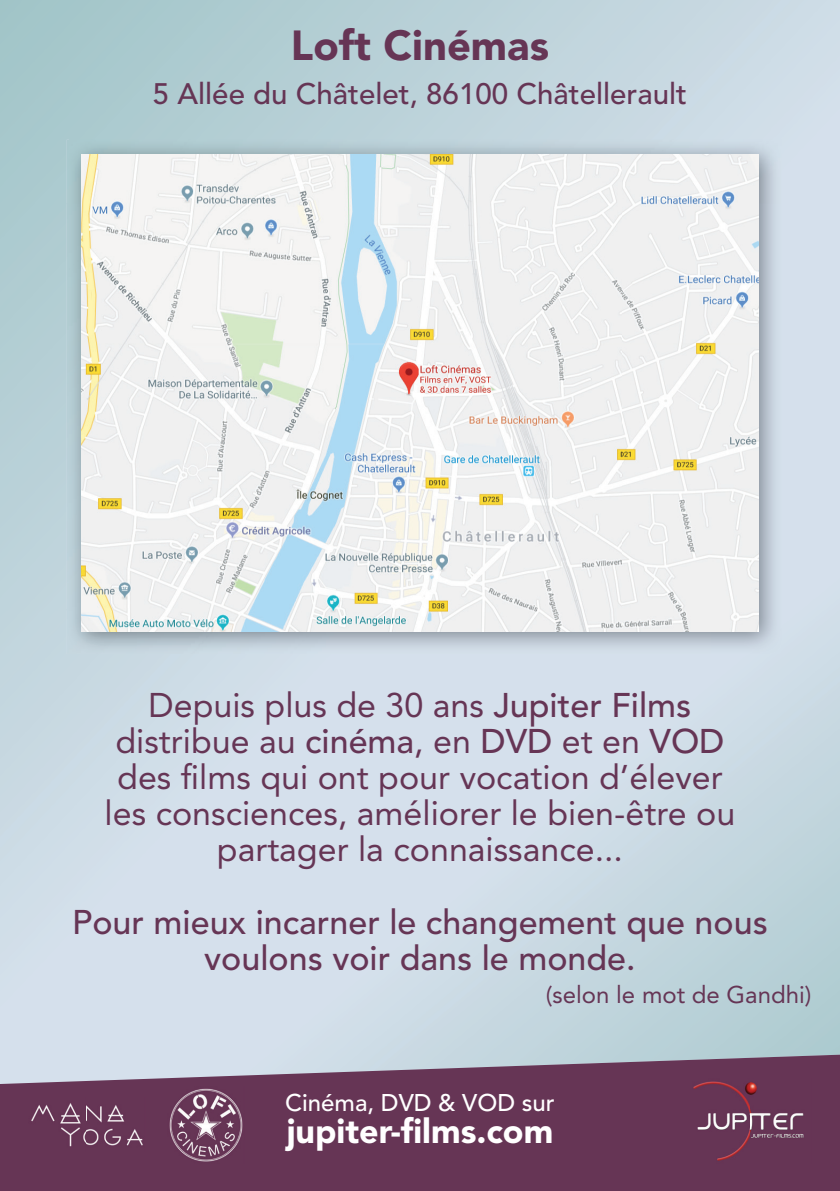
<style>
.page{position:relative;width:840px;height:1191px;background:#fff}
.page>*{position:absolute;margin:0;border:0;box-sizing:border-box;transform-origin:0 0}
.t1{font:900 41.6px "Avenir LT Std";color:#663555}
.t2{font:34px/36px "Avenir LT Std";color:#663555;text-align:center}
.t3{font:500 34px/36px "Avenir LT Std";color:#663555;text-align:center}
.t4{font:900 34px "Avenir LT Std";color:#fff}
.t5{font:500 29.4px "Avenir LT Std";color:#663555}
.t6{font:24px "Avenir LT Std";color:#663555}
.t7{font:500 24px "Avenir LT Std";color:#fff}
.s1{font-weight:500}
</style>
<div class="page">
<svg style="left:0;top:1054px;width:839px;height:137px;background:#744c69"></svg>
<img style="left:689px;top:1078px;width:122px;height:85px">
<img style="left:67px;top:140px;width:713px;height:63px">
<img style="left:67px;top:203px;width:70px;height:451px">
<img style="left:710px;top:203px;width:70px;height:451px">
<img style="left:82px;top:155px;width:675px;height:476px">
<img style="left:168px;top:1086px;width:76px;height:77px">
<img style="left:28px;top:1097px;width:117px;height:54px">
<p class="t1" style="left:291px;top:20px;width:259px">Loft Cinémas</p>
<p class="t5" style="left:153px;top:77px;width:535px">5 Allée du Châtelet, 86100 Châtellerault</p>
<p class="t2" style="left:105px;top:688px;width:631px">Depuis plus de 30 ans <span class="s1">Jupiter Films </span>distribue au <span class="s1">cinéma</span>, en <span class="s1">DVD</span> et en <span class="s1">VOD </span>des films qui ont pour vocation d’élever les consciences, améliorer le bien-être ou partager la connaissance...</p>
<p class="t3" style="left:72px;top:904px;width:696px">Pour mieux incarner le changement que nous voulons voir dans le monde.</p>
<p class="t6" style="left:545px;top:981px;width:267px">(selon le mot de Gandhi)</p>
<p class="t7" style="left:285px;top:1088px;width:271px">Cinéma, DVD &amp; VOD sur</p>
<p class="t4" style="left:286px;top:1110px;width:268px">jupiter-films.com</p>
</div>
